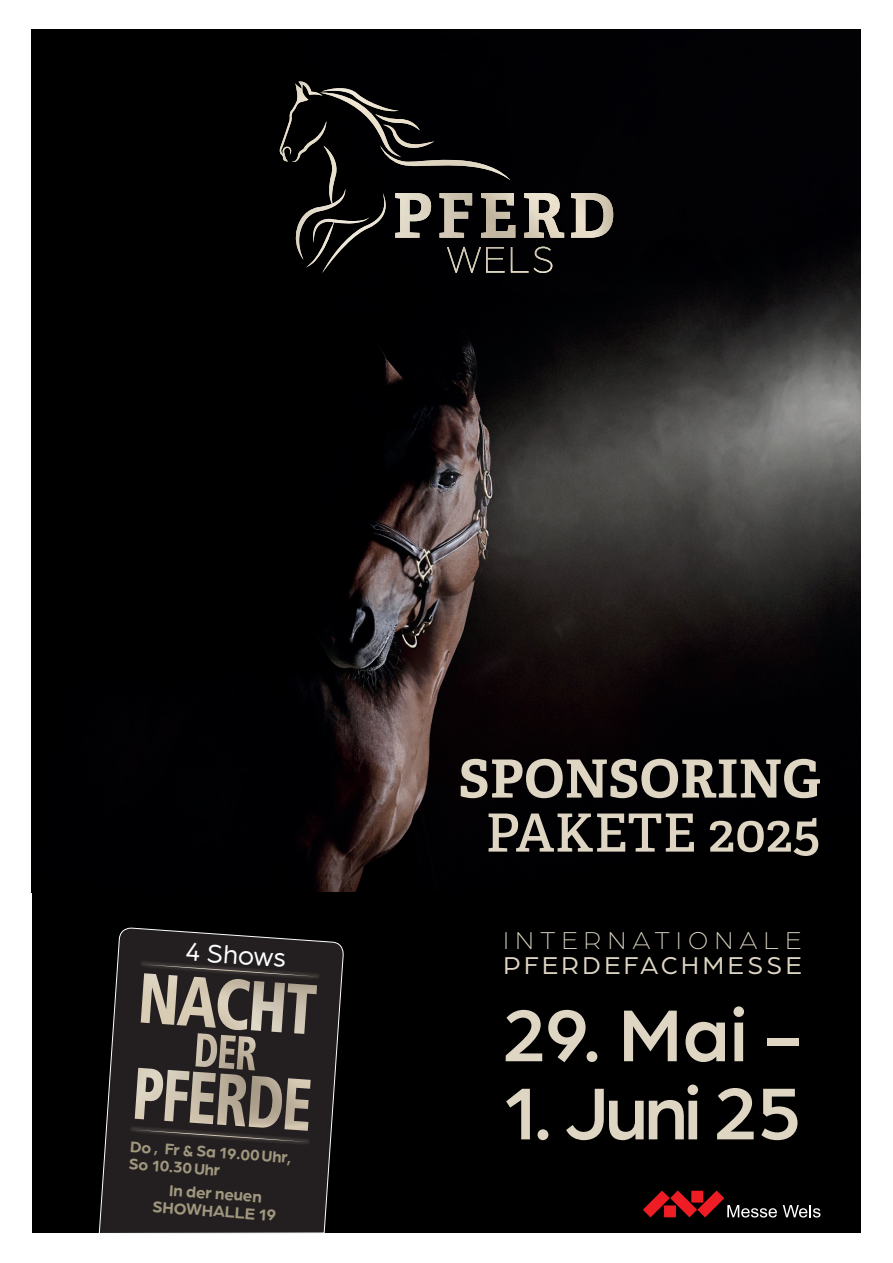
<style>
.page{position:relative;width:893px;height:1263px;background:#fff}
.page>*{position:absolute;margin:0;border:0;box-sizing:border-box;transform-origin:0 0}
.t1{font:500 78.15px "Arboria";letter-spacing:-.03em;color:#ded5c3}
.t2{font:700 52.65px "Adelle";letter-spacing:.01em;color:#ded5c3}
.t3{font:600 52.65px "Adelle";letter-spacing:.01em;color:#ded5c3}
.t4{font:27.3px "Arboria";color:#fff}
.t5{font:25.95px "Arboria";letter-spacing:.135em;color:#ded5c3}
.t6{font:300 25.95px "Arboria";letter-spacing:.25em;color:#ded5c3}
.t7{font:700 16.65px/17.4px "Arboria";color:#9f977e;text-align:center}
.t8{font:700 16.35px/17.4px "Arboria";color:#9f977e}
</style>
<div class="page">
<img style="left:32px;top:30px;width:828px;height:862px">
<svg style="left:280px;top:81px;width:333px;height:192px;background:#222120"></svg>
<svg style="left:280px;top:81px;width:231px;height:99px;background:#171615"></svg>
<div style="left:32px;top:892px;width:828px;height:341px;background:#000001"></div>
<svg style="left:98px;top:927px;width:246px;height:307px"></svg>
<img style="left:135px;top:973px;width:182px;height:158px">
<svg style="left:139px;top:960px;width:182px;height:21px;background:#373231"></svg>
<svg style="left:129px;top:1125px;width:182px;height:21px;background:#35302f"></svg>
<svg style="left:643px;top:1190px;width:134px;height:27px"></svg>
<svg style="left:783px;top:1205px;width:37px;height:12px"></svg>
<h3 class="t4" style="left:187px;top:933px;width:102px;rotate:4deg">4 Shows</h3>
<p class="t8" style="left:131px;top:1137px;width:163px;rotate:4deg">Do , Fr &amp; Sa 19.00Uhr,<br>So 10.30Uhr</p>
<p class="t7" style="left:154px;top:1179px;width:126px;rotate:4deg">In der neuen<br>SHOWHALLE 19</p>
<h2 class="t2" style="left:458px;top:745px;width:364px">SPONSORING</h2>
<h2 class="t3" style="left:486px;top:800px;width:336px">PAKETE 2025</h2>
<h3 class="t6" style="left:503px;top:924px;width:300px">INTERNATIONALE</h3>
<h3 class="t5" style="left:503px;top:949px;width:300px">PFERDEFACHMESSE</h3>
<h1 class="t1" style="left:502px;top:982px;width:301px">29. Mai -</h1>
<h1 class="t1" style="left:502px;top:1061px;width:301px">1. Juni 25</h1>
</div>
